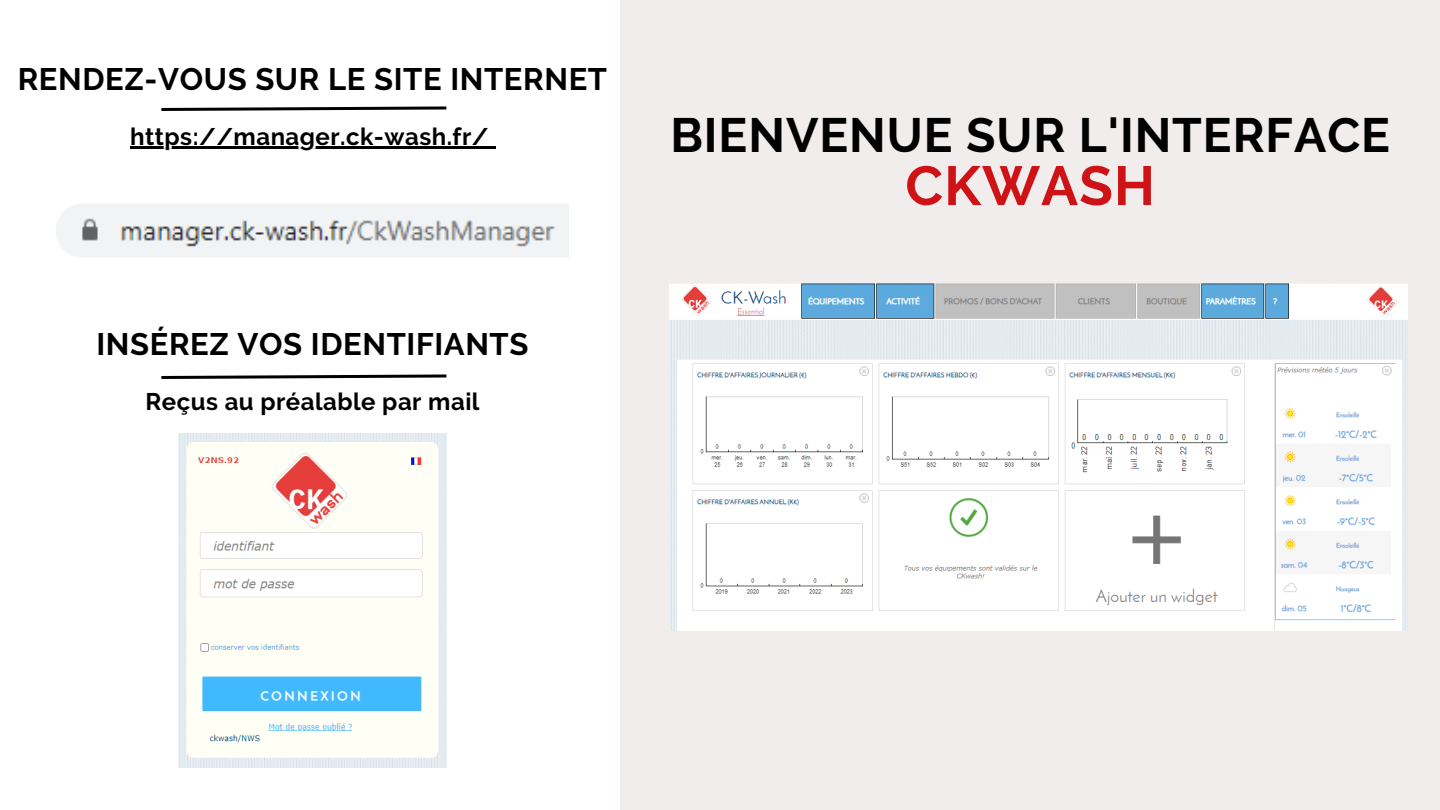
<style>
.page{position:relative;width:1440px;height:810px;background:#fff}
.page>*{position:absolute;margin:0;border:0;box-sizing:border-box;transform-origin:0 0}
.t1{font:700 55px "Raleway";letter-spacing:.02em;color:#cf1216}
.t2{font:700 48px "Raleway";letter-spacing:.02em;color:#000}
.t3{font:700 31px "Raleway";letter-spacing:.02em;color:#000}
.t4{font:700 24px "Raleway";letter-spacing:.02em;color:#000}
</style>
<div class="page">
<div style="left:620px;top:0;width:820px;height:810px;background:#f2eded"></div>
<img style="left:179px;top:433px;width:267px;height:335px">
<img style="left:57px;top:204px;width:511px;height:53px">
<hr style="left:130px;top:146px;width:359px;height:2px;background:#000">
<svg style="left:489px;top:146px;width:6px;height:2px"></svg>
<svg style="left:161px;top:106px;width:286px;height:5px"></svg>
<svg style="left:161px;top:374px;width:286px;height:5px"></svg>
<img style="left:670px;top:283px;width:738px;height:348px">
<p class="t3" style="left:18px;top:61px;width:591px">RENDEZ-VOUS SUR LE SITE INTERNET</p>
<p class="t4" style="left:130px;top:122px;width:360px">https://manager.ck-wash.fr/</p>
<p class="t3" style="left:96px;top:326px;width:434px">INSÉREZ VOS IDENTIFIANTS</p>
<p class="t4" style="left:145px;top:388px;width:336px">Reçus au préalable par mail</p>
<p class="t2" style="left:670px;top:107px;width:721px">BIENVENUE SUR L'INTERFACE</p>
<p class="t1" style="left:905px;top:153px;width:251px">CKWASH</p>
</div>
